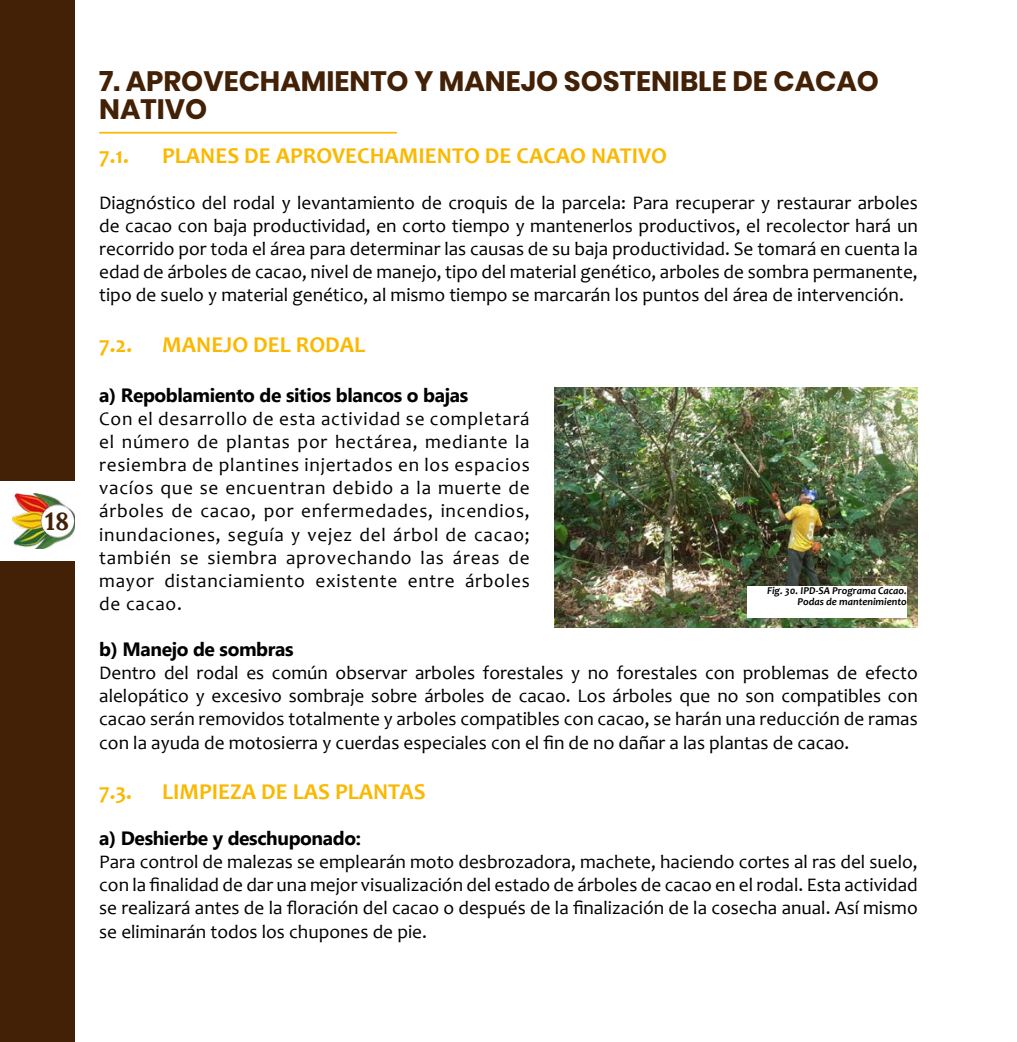
<style>
.page{position:relative;width:1017px;height:1042px;background:#fff}
.page>*{position:absolute;margin:0;border:0;box-sizing:border-box;transform-origin:0 0}
.t1{font:700 28px/28px "Poppins";color:#432106}
.t2{font:700 24.5px "Lora";color:#432106}
.t3{font:700 22.75px "Candara";color:#fbb800}
.t4{font:19.25px/23.1px "Candara";color:#000;text-align:justify}
.t5{font:700 19.25px "Gadugi";letter-spacing:-.02em;color:#000}
.t6{font:italic 700 10.5px/10.5px "Candara";color:#000;text-align:right}
</style>
<div class="page">
<div style="left:0;top:0;width:74px;height:1042px;background:#432106"></div>
<div style="left:0;top:481px;width:99px;height:80px;background:#fff"></div>
<img style="left:13px;top:493px;width:61px;height:56px">
<hr style="left:99px;top:132px;width:298px;height:2px;background:#fbb800">
<img style="left:554px;top:387px;width:364px;height:241px">
<div style="left:748px;top:586px;width:159px;height:32px;background:#fff"></div>
<p class="t2" style="left:45px;top:505px;width:25px">18</p>
<h1 class="t1" style="left:99px;top:67px;width:781px">7. APROVECHAMIENTO Y MANEJO SOSTENIBLE DE CACAO<br>NATIVO</h1>
<p class="t3" style="left:99px;top:141px;width:31px">7.1.</p>
<p class="t3" style="left:162px;top:141px;width:506px">PLANES DE APROVECHAMIENTO DE CACAO NATIVO</p>
<p class="t4" style="left:99px;top:191px;width:820px">Diagnóstico del rodal y levantamiento de croquis de la parcela: Para recuperar y restaurar arboles de cacao con baja productividad, en corto tiempo y mantenerlos productivos, el recolector hará un recorrido por toda el área para determinar las causas de su baja productividad. Se tomará en cuenta la edad de árboles de cacao, nivel de manejo, tipo del material genético, arboles de sombra permanente, tipo de suelo y material genético, al mismo tiempo se marcarán los puntos del área de intervención.</p>
<p class="t3" style="left:99px;top:330px;width:34px">7.2.</p>
<p class="t3" style="left:162px;top:330px;width:205px">MANEJO DEL RODAL</p>
<p class="t5" style="left:99px;top:383px;width:371px">a) Repoblamiento de sitios blancos o bajas</p>
<p class="t4" style="left:99px;top:407px;width:432px">Con el desarrollo de esta actividad se completará el número de plantas por hectárea, mediante la resiembra de plantines injertados en los espacios vacíos que se encuentran debido a la muerte de árboles de cacao, por enfermedades, incendios, inundaciones, seguía y vejez del árbol de cacao; también se siembra aprovechando las áreas de mayor distanciamiento existente entre árboles de cacao.</p>
<p class="t5" style="left:99px;top:638px;width:196px">b) Manejo de sombras</p>
<p class="t4" style="left:99px;top:661px;width:820px">Dentro del rodal es común observar arboles forestales y no forestales con problemas de efecto alelopático y excesivo sombraje sobre árboles de cacao. Los árboles que no son compatibles con cacao serán removidos totalmente y arboles compatibles con cacao, se harán una reducción de ramas con la ayuda de motosierra y cuerdas especiales con el fin de no dañar a las plantas de cacao.</p>
<p class="t3" style="left:99px;top:777px;width:34px">7.3.</p>
<p class="t3" style="left:162px;top:777px;width:265px">LIMPIEZA DE LAS PLANTAS</p>
<p class="t5" style="left:99px;top:827px;width:263px">a) Deshierbe y deschuponado:</p>
<p class="t4" style="left:99px;top:850px;width:820px">Para control de malezas se emplearán moto desbrozadora, machete, haciendo cortes al ras del suelo, con la finalidad de dar una mejor visualización del estado de árboles de cacao en el rodal. Esta actividad se realizará antes de la floración del cacao o después de la finalización de la cosecha anual. Así mismo se eliminarán todos los chupones de pie.</p>
<p class="t6" style="left:767px;top:585px;width:141px">Fig. 30. IPD-SA Programa Cacao.<br>Podas de mantenimiento</p>
</div>
